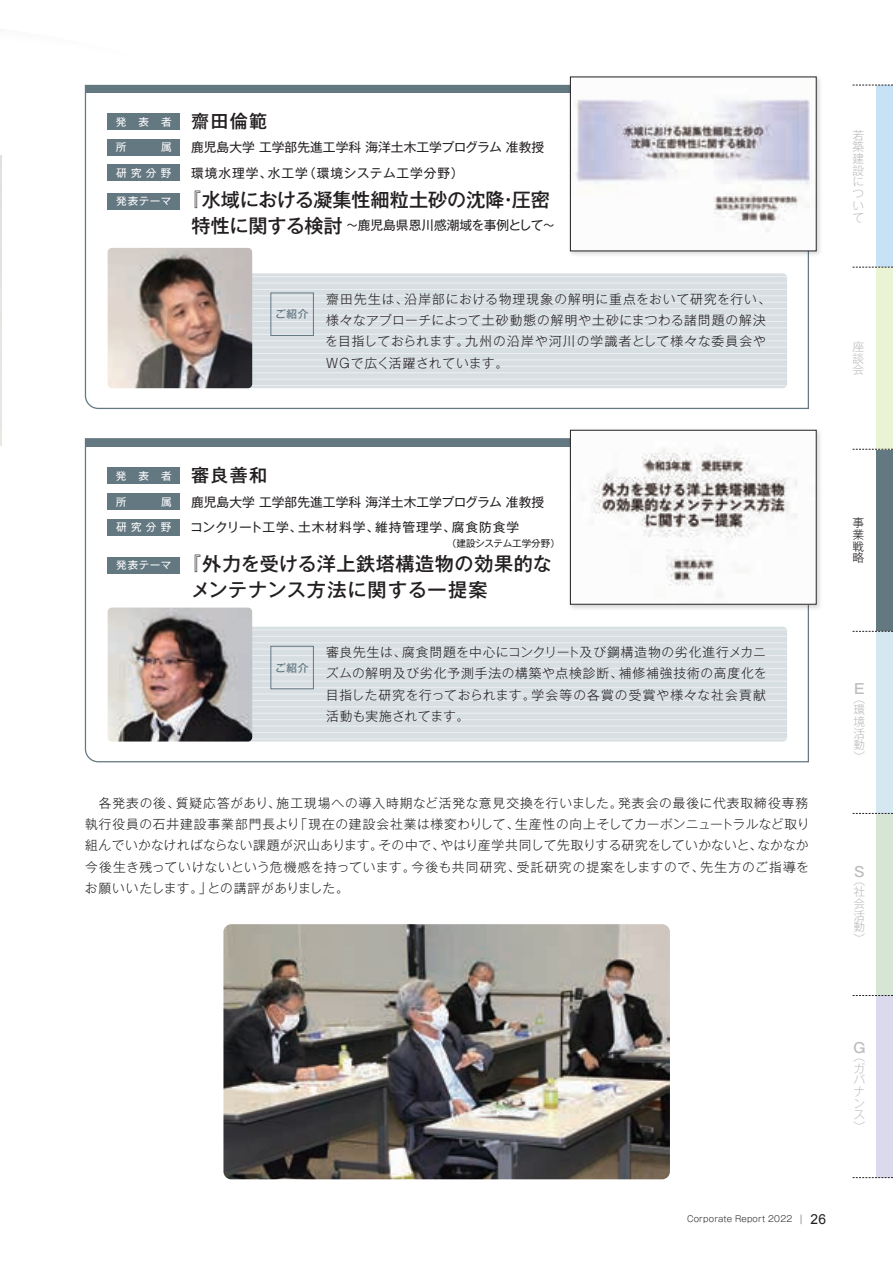
<style>
.page{position:relative;width:893px;height:1263px;background:#fff}
.page>*{position:absolute;margin:0;border:0;box-sizing:border-box;transform-origin:0 0}
.t1{font:500 19.2px "Gothic MB101 Pro";letter-spacing:.01em;color:#231f20}
.t2{font:500 19.2px "Gothic MB101 Pro";letter-spacing:.03em;color:#231f20}
.t3{font:500 19.2px "Gothic MB101 Pro";letter-spacing:.04em;color:#231f20}
.t4{font:500 18px "Gothic MB101 Pro";letter-spacing:.07em;color:#231f20}
.t5{font:500 13.8px "Gothic MB101 Pro";color:#bcbdc0}
.t6{font:300 12.75px/21.3px "Gothic MB101 Pro";letter-spacing:.065em;color:#231f20;text-align:justify}
.t7{font:12.75px "Gothic MB101 Pro";color:#231f20}
.t8{font:12.75px "Gothic MB101 Pro";letter-spacing:.07em;color:#231f20}
.t9{font:300 11.7px/11.7px "Gothic MB101 Pro";color:#bcbdc0;text-align:justify}
.t10{font:300 11.7px/11.7px "Gothic MB101 Pro";color:#231f20;text-align:justify}
.t11{font:10.65px "Gothic MB101 Pro";letter-spacing:.07em;color:#fff}
.t12{font:500 10.65px "Gothic MB101 Pro";letter-spacing:.065em;color:#647882}
.t13{font:9.6px "Gothic MB101 Pro";letter-spacing:-.02em;color:#231f20}
.t14{font:300 8.55px "Gothic MB101 Pro";letter-spacing:.025em;color:#231f20}
.s1{font-weight:500;font-size:19.2px}
.s2{font-size:9.6px}
.s3{font-family:"Arial";font-weight:400;font-size:13.8px}
</style>
<div class="page">
<svg style="left:84px;top:84px;width:725px;height:325px"></svg>
<svg style="left:84px;top:438px;width:725px;height:325px"></svg>
<img style="left:223px;top:924px;width:447px;height:255px">
<div style="left:108px;top:114px;width:72px;height:16px;background:#647882"></div>
<div style="left:108px;top:139px;width:72px;height:16px;background:#647882"></div>
<div style="left:108px;top:165px;width:72px;height:16px;background:#647882"></div>
<div style="left:108px;top:193px;width:72px;height:16px;background:#647882"></div>
<div style="left:108px;top:468px;width:72px;height:16px;background:#647882"></div>
<div style="left:108px;top:494px;width:72px;height:16px;background:#647882"></div>
<div style="left:108px;top:519px;width:72px;height:16px;background:#647882"></div>
<div style="left:108px;top:557px;width:72px;height:16px;background:#647882"></div>
<img style="left:0;top:156px;width:1px;height:290px">
<div style="left:203px;top:273px;width:584px;height:115px;background:#d8dfe3;border-radius:4px"></div>
<hr style="left:203px;top:276px;width:584px;height:1px;background:#fff">
<hr style="left:203px;top:282px;width:584px;height:1px;background:#fff">
<hr style="left:203px;top:289px;width:584px;height:1px;background:#fff">
<hr style="left:203px;top:295px;width:584px;height:1px;background:#fff">
<hr style="left:203px;top:302px;width:584px;height:1px;background:#fff">
<hr style="left:203px;top:308px;width:584px;height:1px;background:#fff">
<hr style="left:203px;top:314px;width:584px;height:2px;background:#fff">
<hr style="left:203px;top:321px;width:584px;height:1px;background:#fff">
<hr style="left:203px;top:327px;width:584px;height:1px;background:#fff">
<hr style="left:203px;top:334px;width:584px;height:1px;background:#fff">
<hr style="left:203px;top:340px;width:584px;height:1px;background:#fff">
<hr style="left:203px;top:347px;width:584px;height:1px;background:#fff">
<hr style="left:203px;top:353px;width:584px;height:1px;background:#fff">
<hr style="left:203px;top:359px;width:584px;height:1px;background:#fff">
<hr style="left:203px;top:366px;width:584px;height:1px;background:#fff">
<hr style="left:203px;top:372px;width:584px;height:1px;background:#fff">
<hr style="left:203px;top:379px;width:584px;height:1px;background:#fff">
<hr style="left:203px;top:385px;width:584px;height:1px;background:#fff">
<div style="left:203px;top:627px;width:584px;height:114px;background:#d8dfe3;border-radius:4px"></div>
<hr style="left:203px;top:629px;width:584px;height:1px;background:#fff">
<hr style="left:203px;top:636px;width:584px;height:1px;background:#fff">
<hr style="left:203px;top:642px;width:584px;height:1px;background:#fff">
<hr style="left:203px;top:649px;width:584px;height:1px;background:#fff">
<hr style="left:203px;top:655px;width:584px;height:1px;background:#fff">
<hr style="left:203px;top:661px;width:584px;height:1px;background:#fff">
<hr style="left:203px;top:668px;width:584px;height:1px;background:#fff">
<hr style="left:203px;top:674px;width:584px;height:1px;background:#fff">
<hr style="left:203px;top:681px;width:584px;height:1px;background:#fff">
<hr style="left:203px;top:687px;width:584px;height:1px;background:#fff">
<hr style="left:203px;top:693px;width:584px;height:1px;background:#fff">
<hr style="left:203px;top:700px;width:584px;height:1px;background:#fff">
<hr style="left:203px;top:706px;width:584px;height:1px;background:#fff">
<hr style="left:203px;top:713px;width:584px;height:1px;background:#fff">
<hr style="left:203px;top:719px;width:584px;height:1px;background:#fff">
<hr style="left:203px;top:725px;width:584px;height:2px;background:#fff">
<hr style="left:203px;top:732px;width:584px;height:1px;background:#fff">
<hr style="left:203px;top:738px;width:584px;height:1px;background:#fff">
<div style="left:270px;top:292px;width:44px;height:44px;border:1px solid #647882"></div>
<div style="left:270px;top:646px;width:44px;height:43px;border:1px solid #647882"></div>
<img style="left:108px;top:248px;width:144px;height:140px">
<img style="left:108px;top:608px;width:144px;height:133px">
<div style="left:567px;top:74px;width:256px;height:184px;background:#231f20;opacity:.2"></div>
<img style="left:572px;top:79px;width:242px;height:170px">
<div style="left:567px;top:427px;width:256px;height:184px;background:#231f20;opacity:.2"></div>
<img style="left:572px;top:432px;width:242px;height:170px">
<div style="left:570px;top:430px;width:246px;height:174px;border:1px solid #231f20"></div>
<div style="left:876px;top:85px;width:17px;height:182px;background:#c7e2f5"></div>
<div style="left:876px;top:449px;width:17px;height:182px;background:#647882"></div>
<div style="left:876px;top:813px;width:17px;height:182px;background:#d7e6d4"></div>
<div style="left:876px;top:267px;width:17px;height:182px;background:#eaf3d4"></div>
<div style="left:876px;top:631px;width:17px;height:182px;background:#d5e8f1"></div>
<div style="left:876px;top:995px;width:17px;height:182px;background:#dbd9ec"></div>
<svg style="left:853px;top:85px;width:40px;height:1px"></svg>
<svg style="left:853px;top:813px;width:40px;height:1px"></svg>
<svg style="left:853px;top:449px;width:40px;height:1px"></svg>
<svg style="left:853px;top:267px;width:40px;height:1px"></svg>
<svg style="left:853px;top:995px;width:40px;height:1px"></svg>
<svg style="left:853px;top:631px;width:40px;height:1px"></svg>
<svg style="left:853px;top:1177px;width:40px;height:1px"></svg>
<p class="t11" style="left:116px;top:113px;width:58px">発　表　者</p>
<p class="t4" style="left:191px;top:106px;width:78px">齋田倫範</p>
<p class="t7" style="left:191px;top:137px;width:355px">鹿児島大学 工学部先進工学科 海洋土木工学プログラム 准教授</p>
<p class="t11" style="left:116px;top:164px;width:57px">研究分野</p>
<p class="t8" style="left:191px;top:162px;width:274px">環境水理学、水工学（環境システム工学分野）</p>
<p class="t11" style="left:116px;top:192px;width:57px">発表テーマ</p>
<p class="t1" style="left:182px;top:184px;width:370px">『水域における凝集性細粒土砂の沈降・圧密</p>
<p class="t7" style="left:192px;top:215px;width:365px"><span class="s1">特性に関する検討</span>～鹿児島県恩川感潮域を事例として～</p>
<p class="t12" style="left:275px;top:305px;width:35px">ご紹介</p>
<p class="t6" style="left:325px;top:286px;width:447px;text-align:left">齋田先生は、沿岸部における物理現象の解明に重点をおいて研究を行い、様々なアプローチによって土砂動態の解明や土砂にまつわる諸問題の解決を目指しておられます。九州の沿岸や河川の学識者として様々な委員会やＷＧで広く活躍されています。</p>
<p class="t11" style="left:116px;top:467px;width:58px">発　表　者</p>
<p class="t4" style="left:191px;top:460px;width:78px">審良善和</p>
<p class="t7" style="left:191px;top:491px;width:355px">鹿児島大学 工学部先進工学科 海洋土木工学プログラム 准教授</p>
<p class="t11" style="left:116px;top:518px;width:57px">研究分野</p>
<p class="t8" style="left:190px;top:517px;width:330px">コンクリート工学、土木材料学、維持管理学、腐食防食学</p>
<p class="t13" style="left:447px;top:536px;width:115px">（建設システム工学分野）</p>
<p class="t11" style="left:116px;top:556px;width:57px">発表テーマ</p>
<p class="t2" style="left:182px;top:548px;width:372px">『外力を受ける洋上鉄塔構造物の効果的な</p>
<p class="t3" style="left:192px;top:573px;width:298px">メンテナンス方法に関する一提案</p>
<p class="t12" style="left:275px;top:659px;width:35px">ご紹介</p>
<p class="t6" style="left:326px;top:640px;width:442px">審良先生は、腐食問題を中心にコンクリート及び鋼構造物の劣化進行メカニズムの解明及び劣化予測手法の構築や点検診断、補修補強技術の高度化を目指した研究を行っておられます。学会等の各賞の受賞や様々な社会貢献活動も実施されてます。</p>
<p class="t6" style="left:85px;top:790px;width:726px">　各発表の後、質疑応答があり、施工現場への導入時期など活発な意見交換を行いました。発表会の最後に代表取締役専務執行役員の石井建設事業部門長より「現在の建設会社業は様変わりして、生産性の向上そしてカーボンニュートラルなど取り組んでいかなければならない課題が沢山あります。その中で、やはり産学共同して先取りする研究をしていかないと、なかなか今後生き残っていけないという危機感を持っています。今後も共同研究、受託研究の提案をしますので、先生方のご指導をお願いいたします。」との講評がありました。</p>
<p class="t9" style="left:853px;top:128px;width:13px">若築建設について</p>
<p class="t9" style="left:853px;top:339px;width:13px">座談会</p>
<p class="t10" style="left:853px;top:515px;width:13px">事業戦略</p>
<p class="t5" style="left:854px;top:678px;width:12px">E</p>
<p class="t9" style="left:854px;top:691px;width:13px">（環境活動）</p>
<p class="t5" style="left:854px;top:860px;width:11px">S</p>
<p class="t9" style="left:854px;top:873px;width:13px">（社会活動）</p>
<p class="t5" style="left:853px;top:1036px;width:13px">G</p>
<p class="t9" style="left:854px;top:1049px;width:13px">（ガバナンス）</p>
<p class="t14" style="left:687px;top:1212px;width:140px">Corporate Report 2022 <span class="s2">│</span> <span class="s3">26</span></p>
</div>
